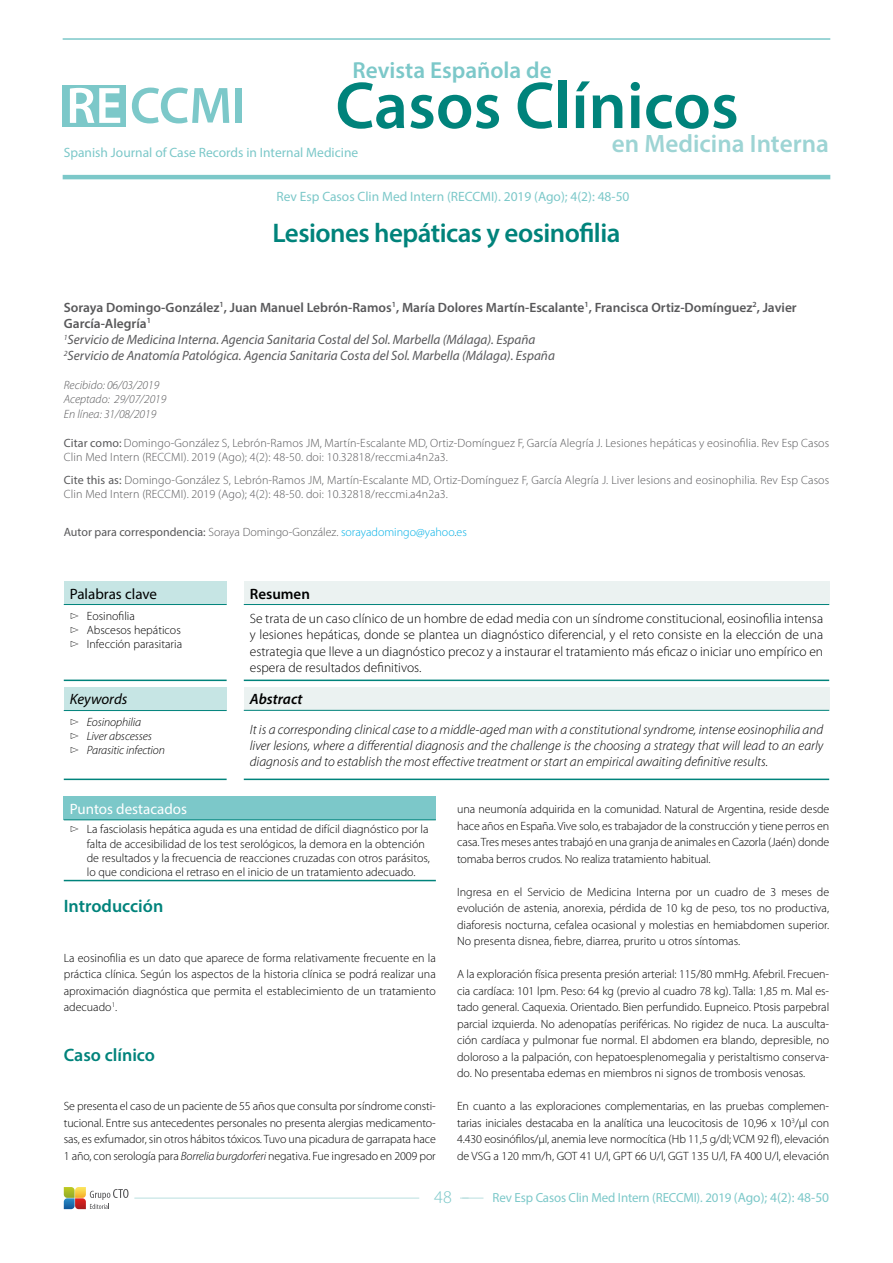
<style>
.page{position:relative;width:893px;height:1263px;background:#fff}
.page>*{position:absolute;margin:0;border:0;box-sizing:border-box;transform-origin:0 0}
.t1{font:600 66.75px "Myriad Pro";color:#00837b}
.t2{font:600 27px "Myriad Pro";letter-spacing:-.02em;color:#00837b}
.t3{font:600 25.2px "Myriad Pro";color:#9dd4d4}
.t4{font:600 23.25px "Myriad Pro";color:#7cc8c9}
.t5{font:600 18px "Myriad Pro";color:#00837b}
.t6{font:300 18px "Myriad Pro";color:#7cc8c9}
.t7{font:15px "Myriad Pro";color:#fff}
.t8{font:15px "Myriad Pro";color:#000}
.t9{font:italic 15px "Myriad Pro";color:#000}
.t10{font:italic 600 15px "Myriad Pro";color:#000}
.t11{font:600 15px "Myriad Pro";color:#000}
.t12{font:300 13.5px/16.2px "Myriad Pro";color:#000;text-align:justify}
.t13{font:italic 300 13.5px/16.2px "Myriad Pro";color:#000;text-align:justify}
.t14{font:italic 13.5px/16.2px "Myriad Pro";color:#58585a}
.t15{font:13.5px "Myriad Pro";color:#7cc8c9}
.t16{font:13.2px "Myriad Pro";letter-spacing:-.01em;color:#7cc8c9}
.t17{font:300 12px/16.5px "Myriad Pro";color:#000;text-align:justify}
.t18{font:300 12px/14.4px "Myriad Pro";letter-spacing:.01em;color:#58585a}
.t19{font:12px "Myriad Pro";color:#58585a}
.t20{font:italic 300 12px/14.4px "Myriad Pro";color:#58585a}
.t21{font:italic 300 12px/14.4px "Myriad Pro";letter-spacing:-.01em;color:#000}
.s1{font-weight:600;font-style:normal}
.s2{font-weight:400}
.s3{font-weight:300}
.s4{font-weight:300;color:#00b0e6}
.s5{font-style:italic}
.s6{font-size:13.5px}
</style>
<div class="page">
<div style="left:63px;top:85px;width:63px;height:41px;background:#7cc8c9"></div>
<svg style="left:70px;top:88px;width:50px;height:35px"></svg>
<svg style="left:132px;top:88px;width:97px;height:35px"></svg>
<div style="left:236px;top:88px;width:6px;height:35px;background:#7cc8c9"></div>
<hr style="left:63px;top:38px;width:767px;height:2px;background:#7cc8c9">
<hr style="left:63px;top:175px;width:767px;height:4px;background:#7cc8c9">
<hr style="left:134px;top:1198px;width:285px;height:1px;background:#b9dfdf">
<svg style="left:64px;top:1187px;width:65px;height:22px"></svg>
<svg style="left:460px;top:1198px;width:23px;height:1px"></svg>
<div style="left:64px;top:581px;width:163px;height:23px;background:#c6e5e4"></div>
<hr style="left:64px;top:680px;width:163px;height:1px;background:#00837b">
<hr style="left:64px;top:604px;width:163px;height:1px;background:#00837b">
<div style="left:64px;top:687px;width:163px;height:23px;background:#c6e5e4"></div>
<hr style="left:64px;top:779px;width:163px;height:1px;background:#00837b">
<hr style="left:64px;top:710px;width:163px;height:1px;background:#00837b">
<div style="left:244px;top:581px;width:585px;height:23px;background:#ebf2f1"></div>
<hr style="left:244px;top:680px;width:585px;height:1px;background:#00837b">
<hr style="left:244px;top:604px;width:585px;height:1px;background:#00837b">
<div style="left:244px;top:687px;width:585px;height:23px;background:#ebf2f1"></div>
<hr style="left:244px;top:779px;width:585px;height:1px;background:#00837b">
<hr style="left:244px;top:710px;width:585px;height:1px;background:#00837b">
<div style="left:64px;top:796px;width:372px;height:24px;background:#7cc8c9"></div>
<hr style="left:64px;top:819px;width:372px;height:1px;background:#00837b">
<hr style="left:64px;top:880px;width:372px;height:1px;background:#00837b">
<h3 class="t4" style="left:352px;top:56px;width:201px">Revista Española de</h3>
<h1 class="t1" style="left:335px;top:63px;width:405px">Casos Clínicos</h1>
<h3 class="t3" style="left:612px;top:127px;width:218px">en Medicina Interna</h3>
<p class="t15" style="left:64px;top:145px;width:296px">Spanish Journal of Case Records in Internal Medicine</p>
<p class="t15" style="left:276px;top:188px;width:355px">Rev Esp Casos Clin Med Intern (RECCMI). 2019 (Ago); 4(2): 48-50</p>
<h2 class="t2" style="left:272px;top:216px;width:349px">Lesiones hepáticas y eosinofilia</h2>
<p class="t14" style="left:64px;top:299px;width:734px"><span class="s1">Soraya Domingo-González</span><sup>1</sup><span class="s1">, Juan Manuel Lebrón-Ramos</span><sup>1</sup><span class="s1">, María Dolores Martín-Escalante</span><sup>1</sup><span class="s1">, Francisca Ortiz-Domínguez</span><sup>2</sup><span class="s1">, Javier García-Alegría</span><sup>1<br></sup><sup>1</sup>Servicio de Medicina Interna. Agencia Sanitaria Costal del Sol. Marbella (Málaga). España<br><sup>2</sup>Servicio de Anatomía Patológica. Agencia Sanitaria Costa del Sol. Marbella (Málaga). España</p>
<p class="t20" style="left:64px;top:378px;width:104px">Recibido: 06/03/2019<br>Aceptado: 29/07/2019<br>En línea: 31/08/2019</p>
<p class="t18" style="left:64px;top:436px;width:767px"><span class="s2">Citar como:</span> Domingo-González S, Lebrón-Ramos JM, Martín-Escalante MD, Ortiz-Domínguez F, García Alegría J. Lesiones hepáticas y eosinofilia. Rev Esp Casos<br>Clin Med Intern (RECCMI). 2019 (Ago); 4(2): 48-50. doi: 10.32818/reccmi.a4n2a3.</p>
<p class="t18" style="left:64px;top:473px;width:767px"><span class="s2">Cite this as:</span> Domingo-González S, Lebrón-Ramos JM, Martín-Escalante MD, Ortiz-Domínguez F, García Alegría J. Liver lesions and eosinophilia. Rev Esp Casos<br>Clin Med Intern (RECCMI). 2019 (Ago); 4(2): 48-50. doi: 10.32818/reccmi.a4n2a3.</p>
<p class="t19" style="left:64px;top:524px;width:405px">Autor para correspondencia: <span class="s3">Soraya Domingo-González.</span> <span class="s4">sorayadomingo@yahoo</span><span class="s3">.</span><span class="s4">es</span></p>
<p class="t8" style="left:70px;top:584px;width:89px">Palabras clave</p>
<p class="t17" style="left:70px;top:608px;width:114px;line-height:14.4px;text-align:left">▻ Eosinofilia<br>▻ Abscesos hepáticos ▻ Infección parasitaria</p>
<p class="t9" style="left:70px;top:690px;width:59px">Keywords</p>
<p class="t21" style="left:70px;top:715px;width:97px">▻ Eosinophilia<br>▻ Liver abscesses<br>▻ Parasitic infection</p>
<p class="t11" style="left:250px;top:584px;width:62px">Resumen</p>
<p class="t12" style="left:250px;top:611px;width:575px">Se trata de un caso clínico de un hombre de edad media con un síndrome constitucional, eosinofilia intensa y lesiones hepáticas, donde se plantea un diagnóstico diferencial, y el reto consiste en la elección de una estrategia que lleve a un diagnóstico precoz y a instaurar el tratamiento más eficaz o iniciar uno empírico en espera de resultados definitivos.</p>
<p class="t10" style="left:250px;top:690px;width:54px">Abstract</p>
<p class="t13" style="left:250px;top:721px;width:575px">It is a corresponding clinical case to a middle-aged man with a constitutional syndrome, intense eosinophilia and liver lesions, where a differential diagnosis and the challenge is the choosing a strategy that will lead to an early diagnosis and to establish the most effective treatment or start an empirical awaiting definitive results.</p>
<p class="t7" style="left:70px;top:799px;width:119px">Puntos destacados</p>
<p class="t17" style="left:87px;top:822px;width:345px;line-height:14.4px;text-align:left;text-indent:-17px">▻ La fasciolasis hepática aguda es una entidad de difícil diagnóstico por la falta de accesibilidad de los test serológicos, la demora en la obtención de resultados y la frecuencia de reacciones cruzadas con otros parásitos, lo que condiciona el retraso en el inicio de un tratamiento adecuado.</p>
<h3 class="t5" style="left:64px;top:895px;width:101px">Introducción</h3>
<p class="t17" style="left:64px;top:949px;width:374px">La eosinofilia es un dato que aparece de forma relativamente frecuente en la práctica clínica. Según los aspectos de la historia clínica se podrá realizar una aproximación diagnóstica que permita el establecimiento de un tratamiento adecuado<sup>1</sup>.</p>
<h3 class="t5" style="left:64px;top:1043px;width:93px">Caso clínico</h3>
<p class="t17" style="left:64px;top:1098px;width:374px">Se presenta el caso de un paciente de 55 años que consulta por síndrome consti&shy;tucional. Entre sus antecedentes personales no presenta alergias medicamento&shy;sas, es exfumador, sin otros hábitos tóxicos. Tuvo una picadura de garrapata hace 1 año, con serología para <span class="s5">Borrelia burgdorferi</span> negativa. Fue ingresado en 2009 por</p>
<p class="t17" style="left:457px;top:801px;width:374px">una neumonía adquirida en la comunidad. Natural de Argentina, reside desde hace años en España. Vive solo, es trabajador de la construcción y tiene perros en casa. Tres meses antes trabajó en una granja de animales en Cazorla (Jaén) donde tomaba berros crudos. No realiza tratamiento habitual.</p>
<p class="t17" style="left:457px;top:883px;width:374px">Ingresa en el Servicio de Medicina Interna por un cuadro de 3 meses de evolución de astenia, anorexia, pérdida de 10 kg de peso, tos no productiva, diaforesis nocturna, cefalea ocasional y molestias en hemiabdomen superior.<br>No presenta disnea, fiebre, diarrea, prurito u otros síntomas.</p>
<p class="t17" style="left:457px;top:966px;width:374px">A la exploración física presenta presión arterial: 115/80 mmHg. Afebril. Frecuen&shy;cia cardíaca: 101 lpm. Peso: 64 kg (previo al cuadro 78 kg). Talla: 1,85 m. Mal es&shy;tado general. Caquexia. Orientado. Bien perfundido. Eupneico. Ptosis parpebral parcial izquierda. No adenopatías periféricas. No rigidez de nuca. La ausculta&shy;ción cardíaca y pulmonar fue normal. El abdomen era blando, depresible, no doloroso a la palpación, con hepatoesplenomegalia y peristaltismo conserva&shy;do. No presentaba edemas en miembros ni signos de trombosis venosas.</p>
<p class="t17" style="left:457px;top:1098px;width:374px">En cuanto a las exploraciones complementarias, en las pruebas complemen&shy;tarias iniciales destacaba en la analítica una leucocitosis de 10,96 x 10<sup>3</sup>/µl con 4.430 eosinófilos/µl, anemia leve normocítica (Hb 11,5 g/dl; VCM 92 fl), elevación de VSG a 120 mm/h, GOT 41 U/l, GPT 66 U/l, GGT 135 U/l, FA 400 U/l, elevación</p>
<h3 class="t6" style="left:434px;top:1187px;width:19px">48</h3>
<p class="t16" style="left:493px;top:1189px;width:338px">Rev Esp Casos Clin Med Intern (RECCMI). 2019 <span class="s6">(Ago); 4(2): 48-50</span></p>
</div>
